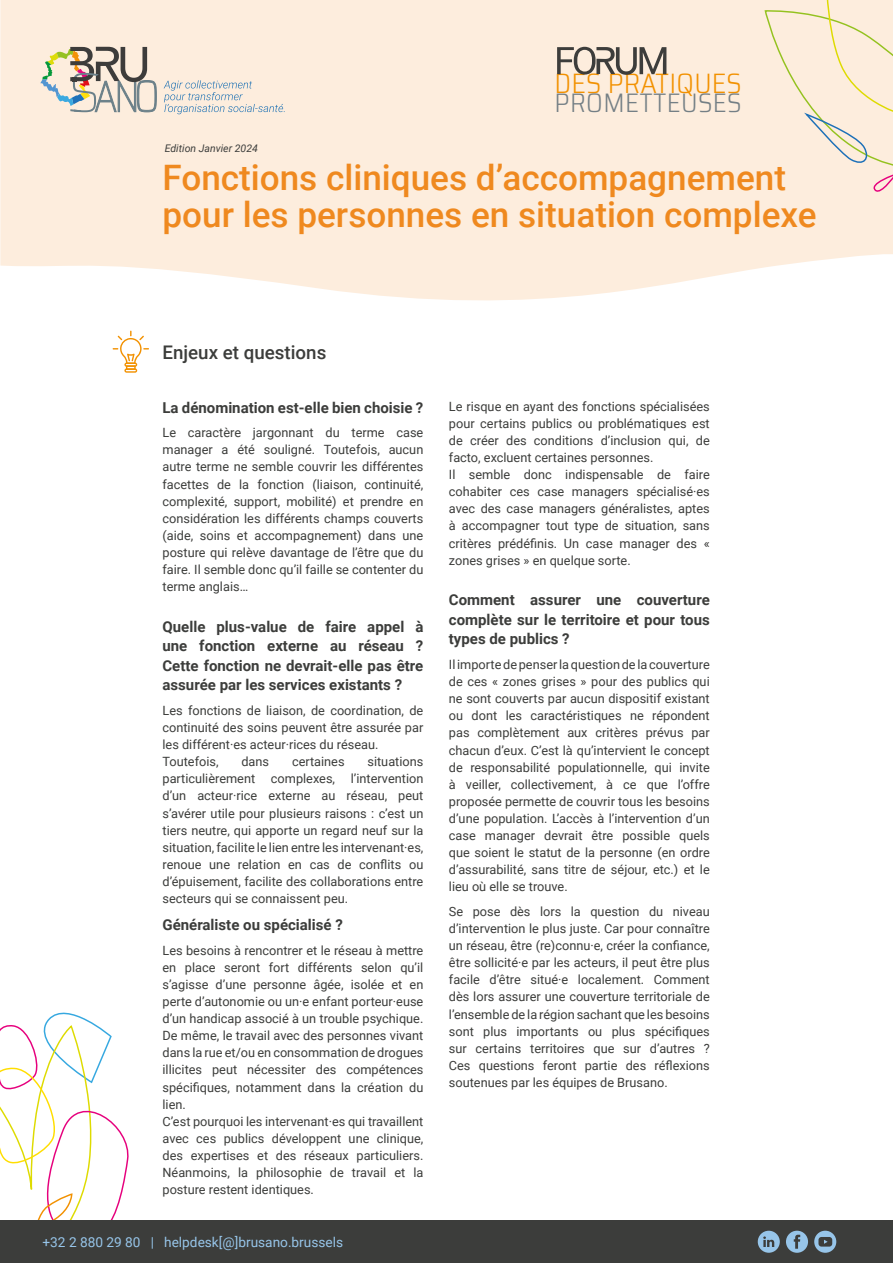
<style>
.page{position:relative;width:893px;height:1263px;background:#fff}
.page>*{position:absolute;margin:0;border:0;box-sizing:border-box;transform-origin:0 0}
.t1{font:500 35.1px/37.5px "Roboto";color:#ef891f}
.t2{font:300 semi-condensed 28.05px "Saira";letter-spacing:.01em;color:#f29100}
.t3{font:300 semi-condensed 26.85px "Saira";letter-spacing:.015em;color:#747f85}
.t4{font:500 18.75px "Roboto";color:#3c3d3b}
.t5{font:700 15px/19.5px "Roboto";color:#3c3d3b;text-align:justify}
.t6{font:13.65px "Roboto";color:#97c5e9}
.t7{font:12.75px/17.1px "Roboto";color:#3c3d3b;text-align:justify}
.t8{font:italic 10.5px "Roboto";color:#3c3d3b}
</style>
<div class="page">
<svg style="left:0;top:1012px;width:129px;height:208px"></svg>
<svg style="left:0;top:0;width:893px;height:301px;background:#fdeedf"></svg>
<div style="left:0;top:1220px;width:893px;height:43px;background:#3c3d3b"></div>
<svg style="left:814px;top:1231px;width:22px;height:22px"></svg>
<svg style="left:758px;top:1231px;width:22px;height:22px"></svg>
<svg style="left:786px;top:1231px;width:22px;height:22px"></svg>
<div style="left:764px;top:0;width:129px;height:195px;background:#fdeddd"></div>
<svg style="left:40px;top:47px;width:117px;height:66px;background:#c9c2b4"></svg>
<svg style="left:164px;top:80px;width:121px;height:34px;background:#e3ded8"></svg>
<svg style="left:557px;top:47px;width:109px;height:28px;background:#b2a89d"></svg>
<svg style="left:124px;top:368px;width:13px;height:5px"></svg>
<svg style="left:113px;top:331px;width:36px;height:40px"></svg>
<p class="t8" style="left:165px;top:141px;width:95px">Edition Janvier 2024</p>
<h2 class="t2" style="left:554px;top:63px;width:189px">DES PRATIQUES</h2>
<h3 class="t3" style="left:555px;top:83px;width:189px">PROMETTEUSES</h3>
<h1 class="t1" style="left:163px;top:157px;width:656px">Fonctions cliniques d’accompagnement pour les personnes en situation complexe</h1>
<h3 class="t4" style="left:163px;top:339px;width:165px">Enjeux et questions</h3>
<p class="t5" style="left:163px;top:397px;width:262px">La dénomination est-elle bien choisie ?</p>
<p class="t7" style="left:163px;top:424px;width:262px">Le caractère jargonnant du terme case manager a été souligné. Toutefois, aucun autre terme ne semble couvrir les différentes facettes de la fonction (liaison, continuité, complexité, support, mobilité) et prendre en considération les différents champs couverts (aide, soins et accompagnement) dans une posture qui relève davantage de l’être que du faire. Il semble donc qu’il faille se contenter du terme anglais…</p>
<p class="t5" style="left:163px;top:616px;width:262px">Quelle plus-value de faire appel à une fonction externe au réseau ?<br>Cette fonction ne devrait-elle pas être assurée par les services existants ?</p>
<p class="t7" style="left:163px;top:701px;width:262px;text-align:left">Les fonctions de liaison, de coordination, de continuité des soins peuvent être assurée par les différent·es acteur·rices du réseau.<br>Toutefois,</p>
<p class="t7" style="left:241px;top:753px;width:29px">dans</p>
<p class="t7" style="left:292px;top:753px;width:54px">certaines</p>
<p class="t7" style="left:163px;top:753px;width:262px;text-indent:205px">situations particulièrement complexes, l’intervention d’un acteur·rice externe au réseau, peut s’avérer utile pour plusieurs raisons : c’est un tiers neutre, qui apporte un regard neuf sur la situation, facilite le lien entre les intervenant·es, renoue une relation en cas de conflits ou d’épuisement, facilite des collaborations entre secteurs qui se connaissent peu.</p>
<p class="t5" style="left:163px;top:914px;width:182px">Généraliste ou spécialisé ?</p>
<p class="t7" style="left:163px;top:941px;width:262px;text-align:left">Les besoins à rencontrer et le réseau à mettre en place seront fort différents selon qu’il s’agisse d’une personne âgée, isolée et en perte d’autonomie ou un·e enfant porteur·euse d’un handicap associé à un trouble psychique.<br>De même, le travail avec des personnes vivant dans la rue et/ou en consommation de drogues illicites peut nécessiter des compétences spécifiques, notamment dans la création du lien.<br>C’est pourquoi les intervenant·es qui travaillent avec ces publics développent une clinique, des expertises et des réseaux particuliers.<br>Néanmoins, la philosophie de travail et la posture restent identiques.</p>
<p class="t6" style="left:43px;top:1232px;width:302px">+32 2 880 29 80 | helpdesk[@]brusano.brussels</p>
<p class="t7" style="left:449px;top:397px;width:262px;text-align:left">Le risque en ayant des fonctions spécialisées pour certains publics ou problématiques est de créer des conditions d’inclusion qui, de facto, excluent certaines personnes.<br>Il semble donc indispensable de faire cohabiter ces case managers spécialisé·es avec des case managers généralistes, aptes à accompagner tout type de situation, sans critères prédéfinis. Un case manager des « zones grises » en quelque sorte.</p>
<p class="t5" style="left:449px;top:590px;width:262px">Comment assurer une couverture complète sur le territoire et pour tous types de publics ?</p>
<p class="t7" style="left:449px;top:655px;width:262px">Il importe de penser la question de la couverture de ces « zones grises » pour des publics qui ne sont couverts par aucun dispositif existant ou dont les caractéristiques ne répondent pas complètement aux critères prévus par chacun d’eux. C’est là qu’intervient le concept de responsabilité populationnelle, qui invite à veiller, collectivement, à ce que l’offre proposée permette de couvrir tous les besoins d’une population. L’accès à l’intervention d’un case manager devrait être possible quels que soient le statut de la personne (en ordre d’assurabilité, sans titre de séjour, etc.) et le lieu où elle se trouve.</p>
<p class="t7" style="left:449px;top:902px;width:262px">Se pose dès lors la question du niveau d’intervention le plus juste. Car pour connaître un réseau, être (re)connu·e, créer la confiance, être sollicité·e par les acteurs, il peut être plus facile d’être situé·e localement. Comment dès lors assurer une couverture territoriale de l’ensemble de la région sachant que les besoins sont plus importants ou plus spécifiques sur certains territoires que sur d’autres ?<br>Ces questions feront partie des réflexions soutenues par les équipes de Brusano.</p>
</div>
